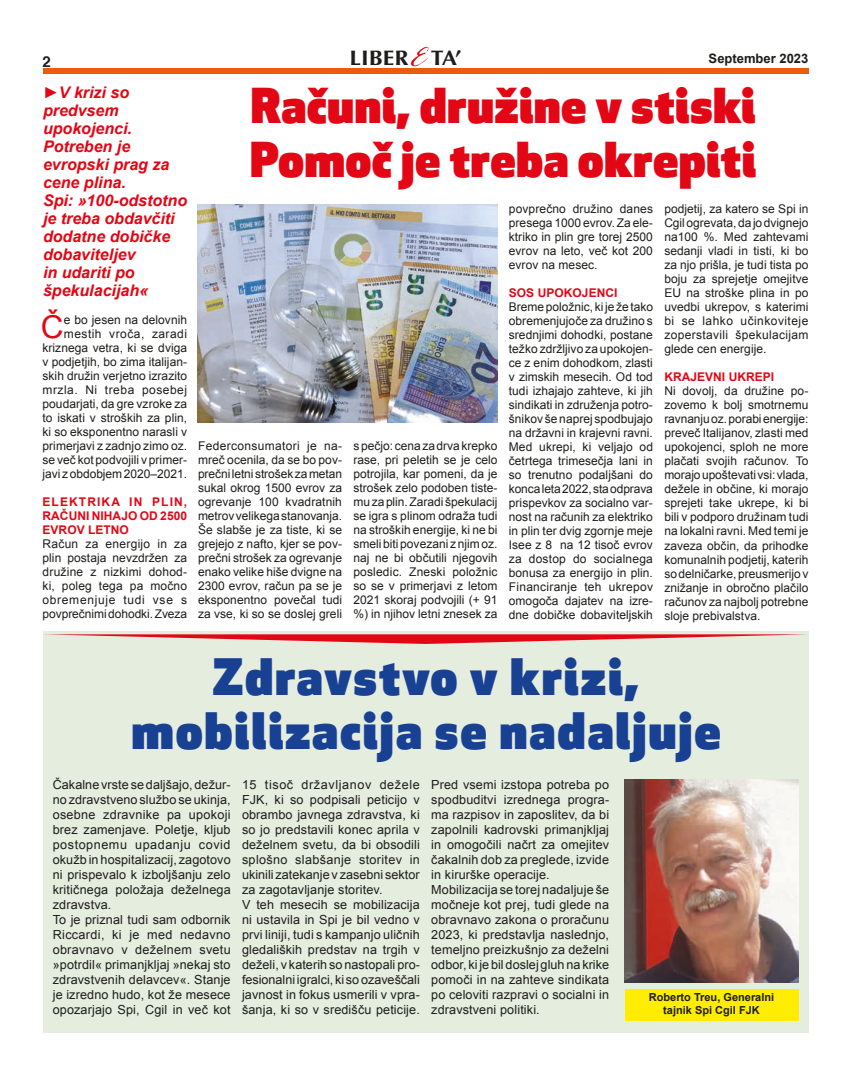
<style>
.page{position:relative;width:851px;height:1078px;background:#fff}
.page>*{position:absolute;margin:0;border:0;box-sizing:border-box;transform-origin:0 0}
.t1{font:900 49px/54px "Apex New";letter-spacing:.05em;color:#184093;text-align:center}
.t2{font:900 47px/54px "Apex New";letter-spacing:.02em;color:#e30614}
.t3{font:31.6px "Arial";color:#e30614}
.t4{font:700 21px "Optima";color:#1d1d1b;scale:1.1 1}
.t5{font:italic 700 16px/18px "Arial";color:#e30614}
.t6{font:700 15px "Helvetica";color:#1d1d1b}
.t7{font:700 13px "Arial";color:#1d1d1b}
.t8{font:12.5px/15px "Arial";letter-spacing:.01em;color:#1d1d1b}
.t9{font:12px/14px "Arial";letter-spacing:.005em;color:#1d1d1b;text-align:justify}
.t10{font:700 12px/14px "Arial";letter-spacing:.005em;color:#e30614;text-align:justify}
.t11{font:700 11px/13px "Arial";color:#1d1d1b;text-align:center}
.s1{font-weight:400;font-style:normal}
</style>
<div class="page">
<div style="left:43px;top:68px;width:765px;height:6px;background:#ea5b0c"></div>
<img style="left:411px;top:47px;width:15px;height:18px">
<div style="left:43px;top:631px;width:765px;height:401px;background:#e5eddf"></div>
<svg style="left:44px;top:634px;width:763px;height:9px"></svg>
<img style="left:198px;top:204px;width:299px;height:219px">
<img style="left:624px;top:779px;width:174px;height:203px">
<div style="left:624px;top:988px;width:174px;height:32px;background:#ffed00"></div>
<p class="t6" style="left:43px;top:49px;width:10px">2</p>
<h3 class="t4" style="left:349px;top:46px;width:103px">LIBER TA’</h3>
<p class="t7" style="left:708px;top:50px;width:101px">September 2023</p>
<h2 class="t2" style="left:250px;top:78px;width:507px">Računi, družine v stiski<br>Pomoč je treba okrepiti</h2>
<h3 class="t5" style="left:43px;top:84px;width:146px"><span class="s1">►</span>V krizi so predvsem upokojenci.<br>Potreben je evropski prag za cene plina.<br>Spi: »100-odstotno je treba obdavčiti dodatne dobičke dobaviteljev<br>in udariti po špekulacijah«</h3>
<h3 class="t3" style="left:41px;top:306px;width:24px">Č</h3>
<p class="t9" style="left:509px;top:202px;width:146px">povprečno družino danes presega 1000 evrov. Za ele&shy;ktriko in plin gre torej 2500 evrov na leto, več kot 200 evrov na mesec.</p>
<p class="t10" style="left:509px;top:286px;width:110px">SOS UPOKOJENCI</p>
<p class="t9" style="left:509px;top:300px;width:146px">Breme položnic, ki je že tako obremenjujoče za družino s srednjimi dohodki, postane težko zdržljivo za upokojen&shy;ce z enim dohodkom, zlasti v zimskih mesecih. Od tod tudi izhajajo zahteve, ki jih sindikati in združenja potro&shy;šnikov še naprej spodbujajo na državni in krajevni ravni.<br>Med ukrepi, ki veljajo od četrtega trimesečja lani in so trenutno podaljšani do konca leta 2022, sta odprava prispevkov za socialno var&shy;nost na računih za elektriko in plin ter dvig zgornje meje Isee z 8 na 12 tisoč evrov za dostop do socialnega bonusa za energijo in plin.<br>Financiranje teh ukrepov omogoča dajatev na izre&shy;dne dobičke dobaviteljskih</p>
<p class="t9" style="left:664px;top:202px;width:146px">podjetij, za katero se Spi in Cgil ogrevata, da jo dvignejo na100 %. Med zahtevami sedanji vladi in tisti, ki bo za njo prišla, je tudi tista po boju za sprejetje omejitve EU na stroške plina in po uvedbi ukrepov, s katerimi bi se lahko učinkoviteje zoperstavili špekulacijam glede cen energije.</p>
<p class="t10" style="left:664px;top:370px;width:111px">KRAJEVNI UKREPI</p>
<p class="t9" style="left:664px;top:384px;width:146px">Ni dovolj, da družine po&shy;zovemo k bolj smotrnemu ravnanju oz. porabi energije: preveč Italijanov, zlasti med upokojenci, sploh ne more plačati svojih računov. To morajo upoštevati vsi: vlada, dežele in občine, ki morajo sprejeti take ukrepe, ki bi bili v podporo družinam tudi na lokalni ravni. Med temi je zaveza občin, da prihodke komunalnih podjetij, katerih so delničarke, preusmerijo v znižanje in obročno plačilo računov za najbolj potrebne sloje prebivalstva.</p>
<h1 class="t1" style="left:132px;top:649px;width:590px">Zdravstvo v krizi, mobilizacija se nadaljuje</h1>
<p class="t8" style="left:53px;top:777px;width:179px">Čakalne vrste se daljšajo, dežur&shy;no zdravstveno službo se ukinja, osebne zdravnike pa upokoji brez zamenjave. Poletje, kljub postopnemu upadanju covid okužb in hospitalizacij, zagotovo ni prispevalo k izboljšanju zelo kritičnega položaja deželnega zdravstva.<br>To je priznal tudi sam odbornik<br>Riccardi, ki je med nedavno obravnavo v deželnem svetu »potrdil« primanjkljaj »nekaj sto zdravstvenih delavcev«. Stanje je izredno hudo, kot že mesece opozarjajo Spi, Cgil in več kot</p>
<p class="t8" style="left:242px;top:777px;width:179px">15 tisoč državljanov dežele<br>FJK, ki so podpisali peticijo v obrambo javnega zdravstva, ki so jo predstavili konec aprila v deželnem svetu, da bi obsodili splošno slabšanje storitev in ukinili zatekanje v zasebni sektor za zagotavljanje storitev.<br>V teh mesecih se mobilizacija ni ustavila in Spi je bil vedno v prvi liniji, tudi s kampanjo uličnih gledaliških predstav na trgih v deželi, v katerih so nastopali pro&shy;fesionalni igralci, ki so ozaveščali javnost in fokus usmerili v vpra&shy;šanja, ki so v središču peticije.</p>
<p class="t8" style="left:431px;top:777px;width:179px">Pred vsemi izstopa potreba po spodbuditvi izrednega progra&shy;ma razpisov in zaposlitev, da bi zapolnili kadrovski primanjkljaj in omogočili načrt za omejitev čakalnih dob za preglede, izvide in kirurške operacije.<br>Mobilizacija se torej nadaljuje še močneje kot prej, tudi glede na obravnavo zakona o proračunu<br>2023, ki predstavlja naslednjo, temeljno preizkušnjo za deželni odbor, ki je bil doslej gluh na krike pomoči in na zahteve sindikata po celoviti razpravi o socialni in zdravstveni politiki.</p>
<p class="t9" style="left:43px;top:312px;width:146px;text-align:right">e bo jesen na delovnih mestih vroča, zaradi kriznega vetra, ki se dviga v podjetjih, bo zima italijan&shy;skih družin verjetno izrazito mrzla. Ni treba posebej poudarjati, da gre vzroke za to iskati v stroških za plin, ki so eksponentno narasli v primerjavi z zadnjo zimo oz. se več kot podvojili v primer&shy;javi z obdobjem 2020–2021.</p>
<p class="t10" style="left:43px;top:495px;width:146px">ELEKTRIKA IN PLIN, RAČUNI NIHAJO OD 2500<br>EVROV LETNO</p>
<p class="t9" style="left:43px;top:536px;width:146px">Račun za energijo in za plin postaja nevzdržen za družine z nizkimi dohod&shy;ki, poleg tega pa močno obremenjuje tudi vse s povprečnimi dohodki. Zveza</p>
<p class="t9" style="left:198px;top:439px;width:146px">Federconsumatori je na&shy;mreč ocenila, da se bo pov&shy;prečni letni strošek za metan sukal okrog 1500 evrov za ogrevanje 100 kvadratnih metrov velikega stanovanja.<br>Še slabše je za tiste, ki se grejejo z nafto, kjer se pov&shy;prečni strošek za ogrevanje enako velike hiše dvigne na 2300 evrov, račun pa se je eksponentno povečal tudi za vse, ki so se doslej greli</p>
<p class="t9" style="left:353px;top:439px;width:146px">s pečjo: cena za drva krepko rase, pri peletih se je celo potrojila, kar pomeni, da je strošek zelo podoben tiste&shy;mu za plin. Zaradi špekulacij se igra s plinom odraža tudi na stroških energije, ki ne bi smeli biti povezani z njim oz. naj ne bi občutili njegovih posledic. Zneski položnic so se v primerjavi z letom 2021 skoraj podvojili (+ 91 %) in njihov letni znesek za</p>
<p class="t11" style="left:648px;top:991px;width:127px">Roberto Treu, Generalni tajnik Spi Cgil FJK</p>
</div>
